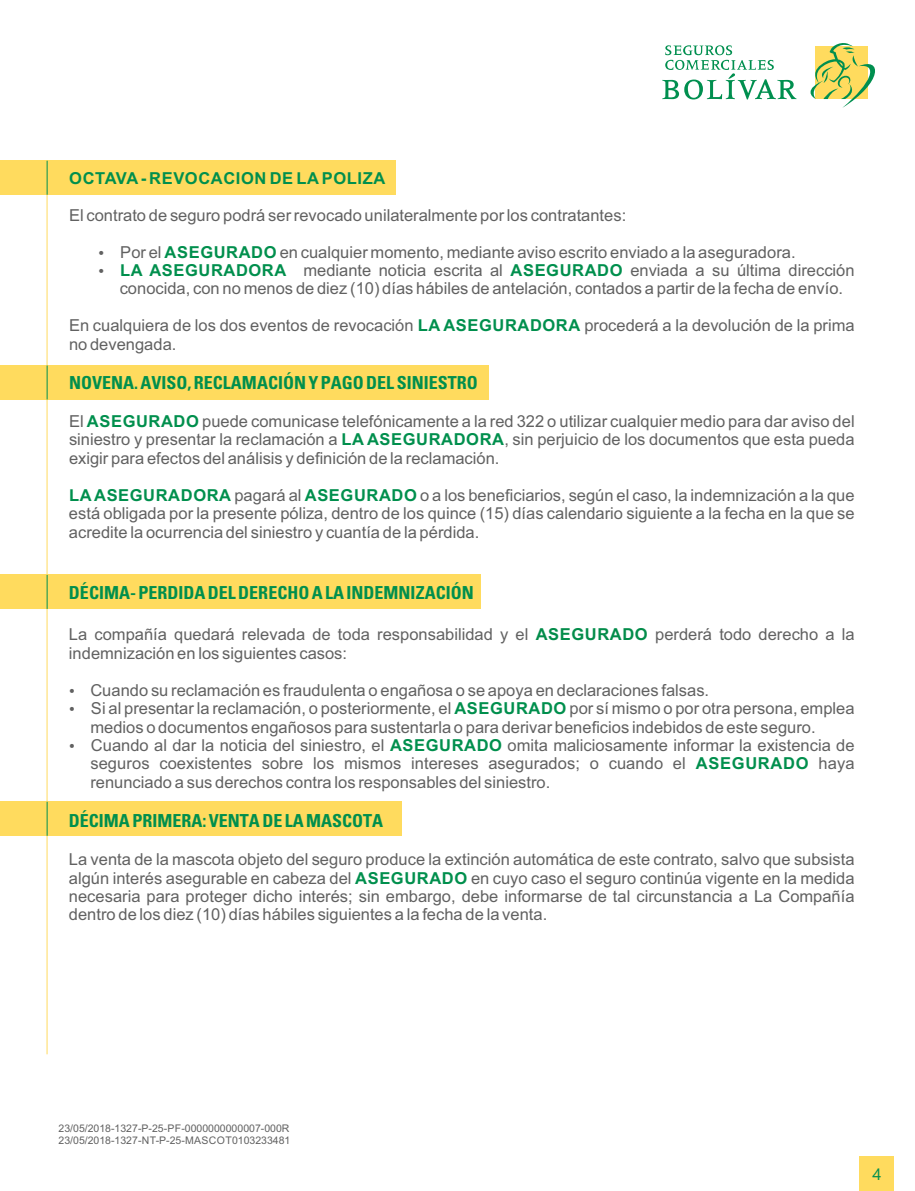
<style>
.page{position:relative;width:915px;height:1191px;background:#fff}
.page>*{position:absolute;margin:0;border:0;box-sizing:border-box;transform-origin:0 0}
.t1{font:700 condensed 18px "Univers";color:#008f4d}
.t2{font:16.5px/18.5px "Arial";color:#616161}
.t3{font:700 16.5px "Arial";letter-spacing:.035em;color:#008f4d}
.t4{font:16.5px "Ebrima";color:#008f4f}
.t5{font:10.5px/11.7px "Arial";color:#616161}
.s1{font-weight:700;color:#008f4d}
.s2{font-weight:700;color:#038c4a}
</style>
<div class="page">
<div style="left:0;top:801px;width:402px;height:34px;background:#ffdb5e"></div>
<div style="left:0;top:575px;width:480px;height:34px;background:#ffdb5e"></div>
<div style="left:0;top:365px;width:488px;height:34px;background:#ffdb5e"></div>
<div style="left:0;top:161px;width:395px;height:34px;background:#ffdb5e"></div>
<div style="left:859px;top:1157px;width:34px;height:34px;background:#ffdb5e"></div>
<svg style="left:662px;top:43px;width:213px;height:65px"></svg>
<hr style="left:47px;top:169px;width:1px;height:885px;background:#ffdb5e">
<hr style="left:47px;top:161px;width:1px;height:34px;background:#008f4f">
<hr style="left:47px;top:365px;width:1px;height:34px;background:#008f4f">
<hr style="left:47px;top:575px;width:1px;height:34px;background:#008f4f">
<hr style="left:47px;top:801px;width:1px;height:34px;background:#008f4f">
<p class="t3" style="left:69px;top:172px;width:317px">OCTAVA - REVOCACION DE LA POLIZA</p>
<p class="t2" style="left:69px;top:207px;width:558px">El contrato de seguro podrá ser revocado unilateralmente por los contratantes:</p>
<p class="t2" style="left:98px;top:244px;width:698px">• Por el <span class="s1">ASEGURADO</span> en cualquier momento, mediante aviso escrito enviado a la aseguradora.</p>
<p class="t2" style="left:120px;top:262px;width:736px;text-indent:-21px">• <span class="s1">LA ASEGURADORA</span> mediante noticia escrita al <span class="s1">ASEGURADO</span> enviada a su última dirección conocida, con no menos de diez (10) días hábiles de antelación, contados a partir de la fecha de envío.</p>
<p class="t2" style="left:69px;top:318px;width:786px">En cualquiera de los dos eventos de revocación <span class="s1">LA ASEGURADORA</span> procederá a la devolución de la prima no devengada.</p>
<p class="t1" style="left:69px;top:376px;width:410px">NOVENA. AVISO, RECLAMACIÓN Y PAGO DEL SINIESTRO</p>
<p class="t2" style="left:69px;top:413px;width:786px;text-align:justify">El <span class="s1">ASEGURADO</span> puede comunicase telefónicamente a la red 322 o utilizar cualquier medio para dar aviso del siniestro y presentar la reclamación a <span class="s1">LA ASEGURADORA</span>, sin perjuicio de los documentos que esta pueda exigir para efectos del análisis y definición de la reclamación.</p>
<p class="t2" style="left:69px;top:487px;width:786px;text-align:justify"><span class="s1">LAASEGURADORA</span> pagará al <span class="s1">ASEGURADO</span> o a los beneficiarios, según el caso, la indemnización a la que está obligada por la presente póliza, dentro de los quince (15) días calendario siguiente a la fecha en la que se acredite la ocurrencia del siniestro y cuantía de la pérdida.</p>
<p class="t1" style="left:69px;top:586px;width:406px">DÉCIMA- PERDIDA DEL DERECHO A LA INDEMNIZACIÓN</p>
<p class="t2" style="left:69px;top:627px;width:786px">La compañía quedará relevada de toda responsabilidad y el <span class="s2">ASEGURADO</span> perderá todo derecho a la indemnización en los siguientes casos:</p>
<p class="t2" style="left:69px;top:682px;width:641px">• Cuando su reclamación es fraudulenta o engañosa o se apoya en declaraciones falsas.</p>
<p class="t2" style="left:90px;top:700px;width:765px;text-indent:-21px">• Si al presentar la reclamación, o posteriormente, el <span class="s1">ASEGURADO</span> por sí mismo o por otra persona, emplea medios o documentos engañosos para sustentarla o para derivar beneficios indebidos de este seguro.</p>
<p class="t2" style="left:90px;top:737px;width:765px;text-align:justify;text-indent:-21px">• Cuando al dar la noticia del siniestro, el <span class="s1">ASEGURADO</span> omita maliciosamente informar la existencia de seguros coexistentes sobre los mismos intereses asegurados; o cuando el <span class="s1">ASEGURADO</span> haya renunciado a sus derechos contra los responsables del siniestro.</p>
<p class="t1" style="left:69px;top:814px;width:316px">DÉCIMA PRIMERA: VENTA DE LA MASCOTA</p>
<p class="t2" style="left:69px;top:851px;width:786px;text-align:justify">La venta de la mascota objeto del seguro produce la extinción automática de este contrato, salvo que subsista algún interés asegurable en cabeza del <span class="s1">ASEGURADO</span> en cuyo caso el seguro continúa vigente en la medida necesaria para proteger dicho interés; sin embargo, debe informarse de tal circunstancia a La Compañía dentro de los diez (10) días hábiles siguientes a la fecha de la venta.</p>
<p class="t5" style="left:59px;top:1123px;width:233px">23/05/2018-1327-P-25-PF-0000000000007-000R<br>23/05/2018-1327-NT-P-25-MASCOT0103233481</p>
<p class="t4" style="left:872px;top:1167px;width:10px">4</p>
</div>
